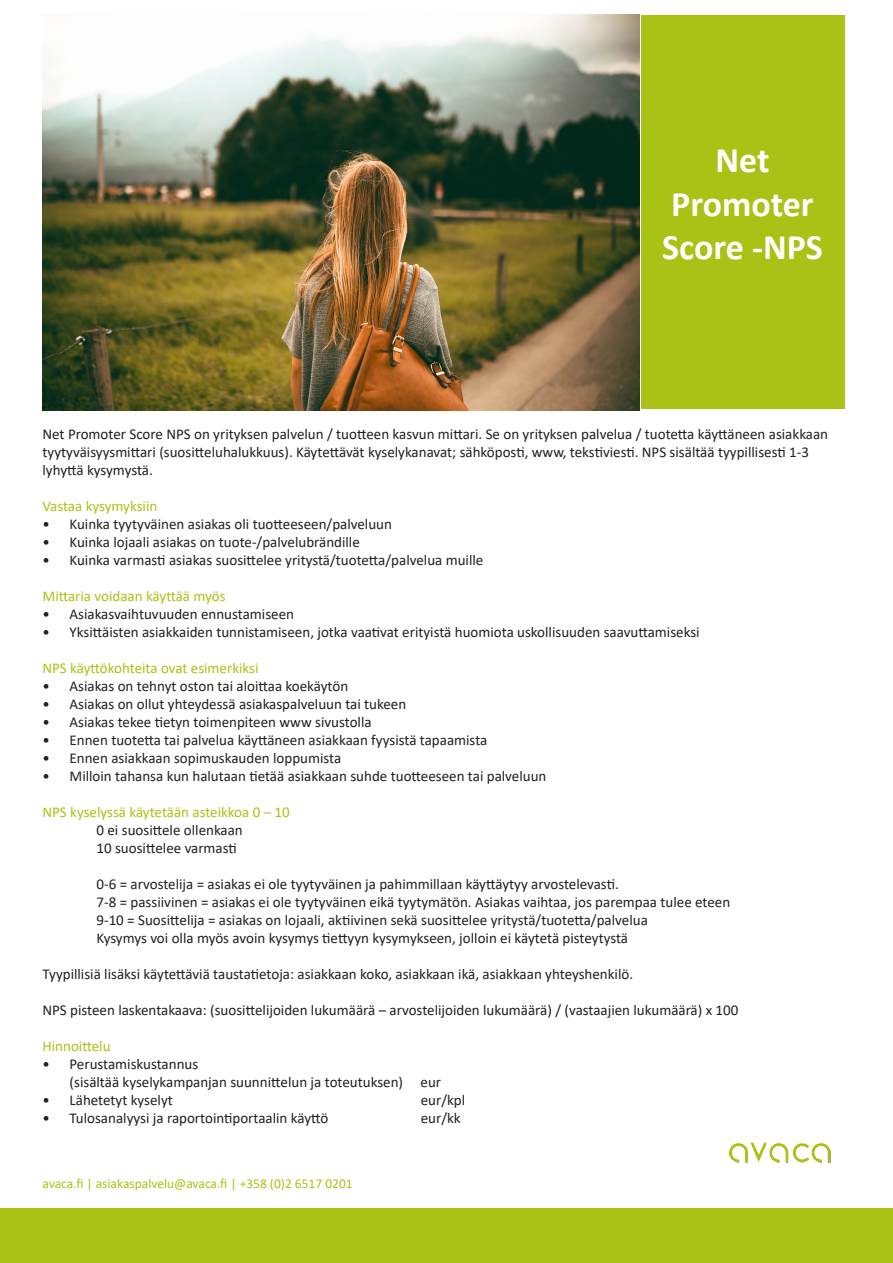
<style>
.page{position:relative;width:893px;height:1263px;background:#fff}
.page>*{position:absolute;margin:0;border:0;box-sizing:border-box;transform-origin:0 0}
.t1{font:700 36px/43.2px "Calibri";color:#fff}
.t2{font:15px/18px "Calibri";color:#231f20}
.t3{font:15px "Calibri";color:#a9c215}
.t4{font:13.5px "Calibri";color:#a9c215}
</style>
<div class="page">
<img style="left:43px;top:15px;width:597px;height:395px">
<div style="left:1px;top:1208px;width:892px;height:55px;background:#a9c215"></div>
<img style="left:729px;top:1142px;width:102px;height:21px">
<div style="left:641px;top:15px;width:203px;height:394px;background:#a9c215"></div>
<p class="t1" style="left:715px;top:138px;width:56px">Net</p>
<p class="t1" style="left:662px;top:181px;width:162px">Promoter<br>Score -NPS</p>
<p class="t2" style="left:43px;top:425px;width:787px">Net Promoter Score NPS on yrityksen palvelun / tuotteen kasvun mittari. Se on yrityksen palvelua / tuotetta käyttäneen asiakkaan tyytyväisyysmittari (suositteluhalukkuus). Käytettävät kyselykanavat; sähköposti, www, tekstiviesti. NPS sisältää tyypillisesti 1-3 lyhyttä kysymystä.</p>
<p class="t3" style="left:43px;top:496px;width:116px">Vastaa kysymyksiin</p>
<p class="t2" style="left:43px;top:515px;width:351px">• Kuinka tyytyväinen asiakas oli tuotteeseen/palveluun</p>
<p class="t2" style="left:43px;top:533px;width:319px">• Kuinka lojaali asiakas on tuote-/palvelubrändille</p>
<p class="t2" style="left:43px;top:551px;width:442px">• Kuinka varmasti asiakas suosittelee yritystä/tuotetta/palvelua muille</p>
<p class="t3" style="left:43px;top:586px;width:185px">Mittaria voidaan käyttää myös</p>
<p class="t2" style="left:43px;top:605px;width:253px">• Asiakasvaihtuvuuden ennustamiseen</p>
<p class="t2" style="left:43px;top:623px;width:659px">• Yksittäisten asiakkaiden tunnistamiseen, jotka vaativat erityistä huomiota uskollisuuden saavuttamiseksi</p>
<p class="t3" style="left:43px;top:658px;width:218px">NPS käyttökohteita ovat esimerkiksi</p>
<p class="t2" style="left:43px;top:677px;width:307px">• Asiakas on tehnyt oston tai aloittaa koekäytön</p>
<p class="t2" style="left:43px;top:695px;width:365px">• Asiakas on ollut yhteydessä asiakaspalveluun tai tukeen</p>
<p class="t2" style="left:43px;top:713px;width:331px">• Asiakas tekee tietyn toimenpiteen www sivustolla</p>
<p class="t2" style="left:43px;top:731px;width:446px">• Ennen tuotetta tai palvelua käyttäneen asiakkaan fyysistä tapaamista</p>
<p class="t2" style="left:43px;top:749px;width:300px">• Ennen asiakkaan sopimuskauden loppumista</p>
<p class="t2" style="left:43px;top:767px;width:505px">• Milloin tahansa kun halutaan tietää asiakkaan suhde tuotteeseen tai palveluun</p>
<p class="t3" style="left:43px;top:802px;width:249px">NPS kyselyssä käytetään asteikkoa 0 – 10</p>
<p class="t2" style="left:97px;top:821px;width:148px">0 ei suosittele ollenkaan</p>
<p class="t2" style="left:97px;top:839px;width:142px">10 suosittelee varmasti</p>
<p class="t2" style="left:97px;top:875px;width:524px">0-6 = arvostelija = asiakas ei ole tyytyväinen ja pahimmillaan käyttäytyy arvostelevasti.</p>
<p class="t2" style="left:97px;top:893px;width:635px">7-8 = passiivinen = asiakas ei ole tyytyväinen eikä tyytymätön. Asiakas vaihtaa, jos parempaa tulee eteen</p>
<p class="t2" style="left:97px;top:911px;width:553px">9-10 = Suosittelija = asiakas on lojaali, aktiivinen sekä suosittelee yritystä/tuotetta/palvelua</p>
<p class="t2" style="left:97px;top:929px;width:533px">Kysymys voi olla myös avoin kysymys tiettyyn kysymykseen, jolloin ei käytetä pisteytystä</p>
<p class="t2" style="left:43px;top:965px;width:592px">Tyypillisiä lisäksi käytettäviä taustatietoja: asiakkaan koko, asiakkaan ikä, asiakkaan yhteyshenkilö.</p>
<p class="t2" style="left:43px;top:1001px;width:697px">NPS pisteen laskentakaava: (suosittelijoiden lukumäärä – arvostelijoiden lukumäärä) / (vastaajien lukumäärä) x 100</p>
<p class="t3" style="left:43px;top:1036px;width:70px">Hinnoittelu</p>
<p class="t2" style="left:43px;top:1055px;width:157px">• Perustamiskustannus</p>
<p class="t2" style="left:70px;top:1073px;width:373px">(sisältää kyselykampanjan suunnittelun ja toteutuksen) eur</p>
<p class="t2" style="left:43px;top:1091px;width:132px">• Lähetetyt kyselyt</p>
<p class="t2" style="left:421px;top:1091px;width:46px">eur/kpl</p>
<p class="t2" style="left:43px;top:1109px;width:288px">• Tulosanalyysi ja raportointiportaalin käyttö</p>
<p class="t2" style="left:421px;top:1109px;width:42px">eur/kk</p>
<p class="t4" style="left:43px;top:1174px;width:312px">avaca.fi | asiakaspalvelu@avaca.fi | +358 (0)2 6517 0201</p>
</div>
